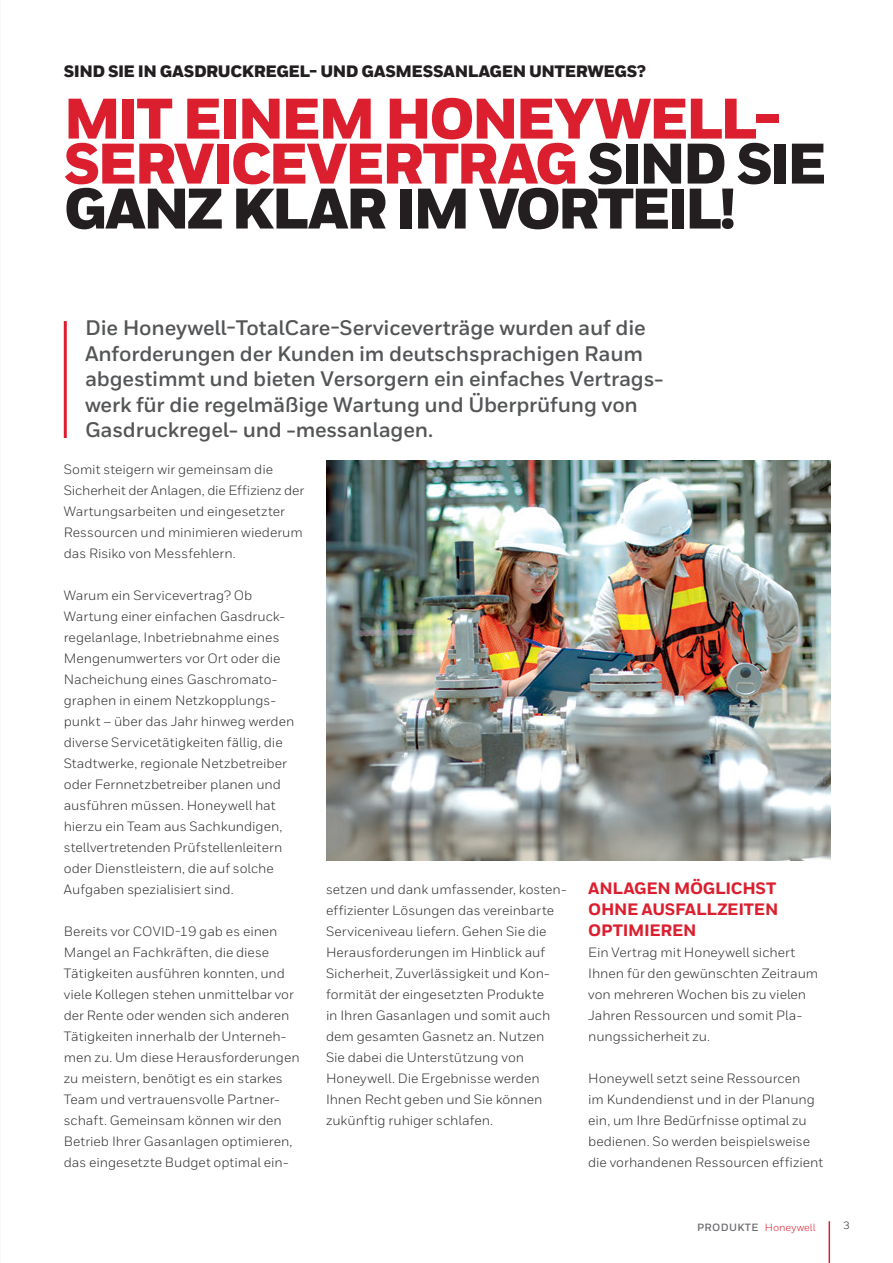
<style>
.page{position:relative;width:893px;height:1263px;background:#fff}
.page>*{position:absolute;margin:0;border:0;box-sizing:border-box;transform-origin:0 0}
.t1{font:900 57px/45px "Honeywell Sans";letter-spacing:-.05em;color:#dc1f2e}
.t2{font:700 21px/25.5px "Honeywell Sans";letter-spacing:-.01em;color:#545557}
.t3{font:900 16.5px "Honeywell Sans";letter-spacing:-.025em;color:#231f20}
.t4{font:800 16.5px/21px "Honeywell Sans";letter-spacing:-.015em;color:#dc1f2e}
.t5{font:13.5px/21px "Honeywell Sans";color:#312f30}
.t6{font:10.5px "Honeywell Sans";color:#dc1f2e}
.t7{font:10.5px "Honeywell Sans";color:#231f20}
.s1{color:#231f20}
.s2{font-weight:700;color:#6c6d70}
</style>
<div class="page">
<hr style="left:828px;top:1221px;width:2px;height:42px;background:#dc1f2e">
<hr style="left:64px;top:321px;width:3px;height:117px;background:#dc1f2e">
<img style="left:326px;top:460px;width:504px;height:400px">
<p class="t3" style="left:64px;top:61px;width:584px">SIND SIE IN GASDRUCKREGEL- UND GASMESSANLAGEN UNTERWEGS?</p>
<h1 class="t1" style="left:64px;top:99px;width:764px">MIT EINEM HONEYWELL-<br>SERVICEVERTRAG <span class="s1">SIND SIE<br>GANZ KLAR IM VORTEIL!</span></h1>
<p class="t2" style="left:85px;top:316px;width:580px">Die Honeywell-TotalCare-Serviceverträge wurden auf die Anforderungen der Kunden im deutschsprachigen Raum abgestimmt und bieten Versorgern ein einfaches Vertrags&shy;werk für die regelmäßige Wartung und Überprüfung von Gasdruckregel- und -messanlagen.</p>
<p class="t5" style="left:64px;top:459px;width:242px">Somit steigern wir gemeinsam die Sicherheit der Anlagen, die Effizienz der Wartungsarbeiten und eingesetzter Ressourcen und minimieren wiederum das Risiko von Messfehlern.</p>
<p class="t5" style="left:64px;top:585px;width:232px">Warum ein Servicevertrag? Ob Wartung einer einfachen Gasdruck&shy;regelanlage, Inbetriebnahme eines Mengenumwerters vor Ort oder die Nacheichung eines Gaschromato&shy;graphen in einem Netzkopplungs&shy;punkt – über das Jahr hinweg werden diverse Servicetätigkeiten fällig, die Stadtwerke, regionale Netzbetreiber oder Fernnetzbetreiber planen und ausführen müssen. Honeywell hat hierzu ein Team aus Sachkundigen, stellvertretenden Prüfstellenleitern oder Dienstleistern, die auf solche Aufgaben spezialisiert sind.</p>
<p class="t5" style="left:64px;top:921px;width:237px">Bereits vor COVID-19 gab es einen Mangel an Fachkräften, die diese Tätigkeiten ausführen konnten, und viele Kollegen stehen unmittelbar vor der Rente oder wenden sich anderen Tätigkeiten innerhalb der Unterneh&shy;men zu. Um diese Herausforderungen zu meistern, benötigt es ein starkes Team und vertrauensvolle Partner&shy;schaft. Gemeinsam können wir den Betrieb Ihrer Gasanlagen optimieren, das eingesetzte Budget optimal ein-</p>
<p class="t5" style="left:326px;top:879px;width:242px">setzen und dank umfassender, kosten&shy;effizienter Lösungen das vereinbarte Serviceniveau liefern. Gehen Sie die Herausforderungen im Hinblick auf Sicherheit, Zuverlässigkeit und Kon&shy;formität der eingesetzten Produkte<br>in Ihren Gasanlagen und somit auch dem gesamten Gasnetz an. Nutzen Sie dabei die Unterstützung von Honeywell. Die Ergebnisse werden Ihnen Recht geben und Sie können zukünftig ruhiger schlafen.</p>
<p class="t4" style="left:588px;top:878px;width:192px">ANLAGEN MÖGLICHST<br>OHNE AUSFALLZEITEN<br>OPTIMIEREN</p>
<p class="t5" style="left:588px;top:942px;width:231px">Ein Vertrag mit Honeywell sichert<br>Ihnen für den gewünschten Zeitraum von mehreren Wochen bis zu vielen<br>Jahren Ressourcen und somit Pla&shy;nungssicherheit zu.</p>
<p class="t5" style="left:588px;top:1068px;width:236px">Honeywell setzt seine Ressourcen<br>im Kundendienst und in der Planung ein, um Ihre Bedürfnisse optimal zu bedienen. So werden beispielsweise die vorhandenen Ressourcen effizient</p>
<p class="t6" style="left:697px;top:1221px;width:120px"><span class="s2">PRODUKTE</span> Honeywell</p>
<p class="t7" style="left:843px;top:1219px;width:8px">3</p>
</div>
